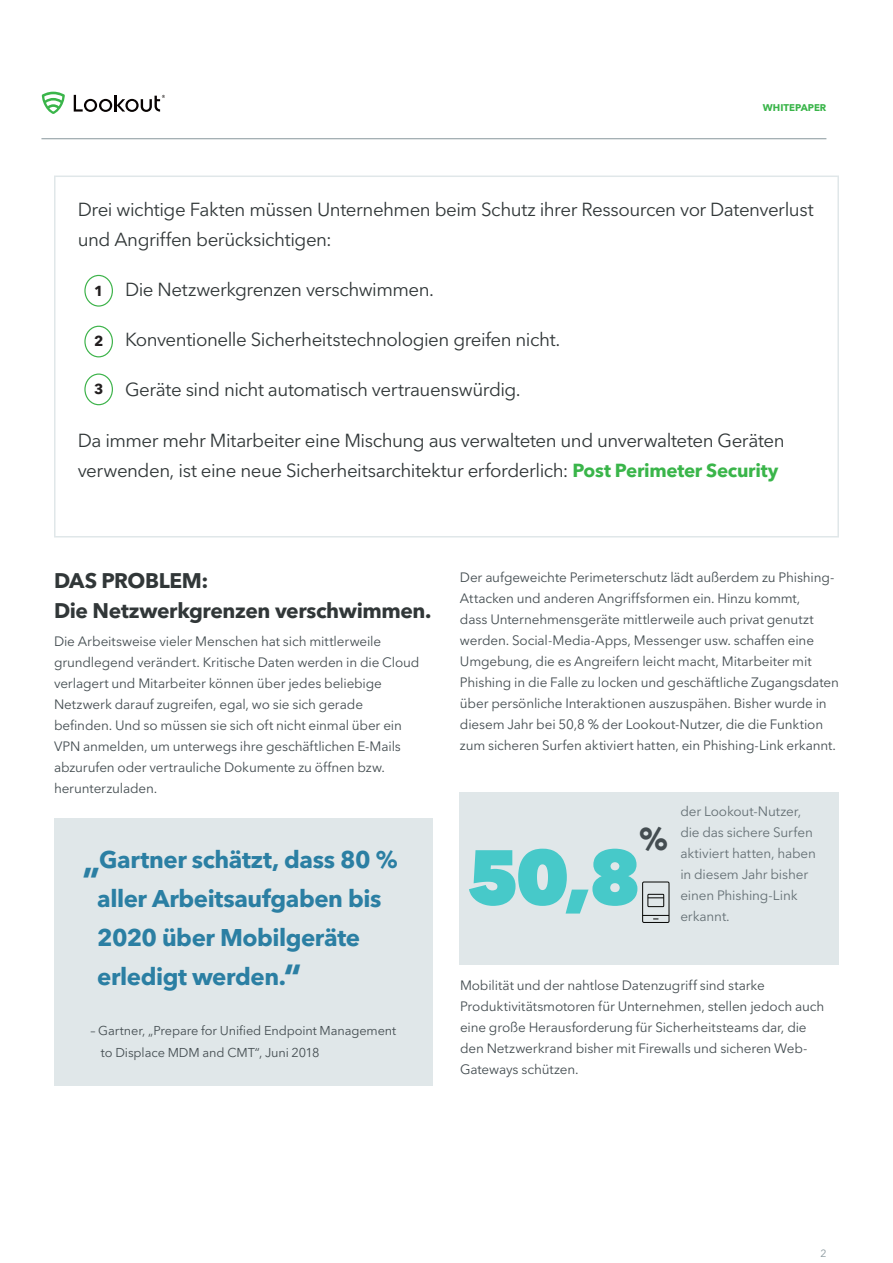
<style>
.page{position:relative;width:893px;height:1263px;background:#fff}
.page>*{position:absolute;margin:0;border:0;box-sizing:border-box;transform-origin:0 0}
.Cover-header{font:800 76.5px "Avenir Next";color:#47c9c9}
.Cover-header-2{font:700 31.5px "Avenir Next";color:#444d51}
.Lookout_Quote{font:700 24px/39px "Avenir Next LT Pro";letter-spacing:-.02em;color:#2b7fa3}
.Intro_Paragraph{font:700 21px/30px "Avenir Next LT Pro";letter-spacing:-.02em;color:#313738}
.Intro_Paragraph-2{font:18.75px/30px "Avenir Next LT Pro";letter-spacing:-.025em;color:#313738}
.t1{font:700 14.4px "Avenir Next LT Pro";color:#231f20}
.BodyCopy{font:13.5px/21px "Avenir Next LT Pro";letter-spacing:-.01em;color:#444d51}
.Cover-header-3{font:13.5px/21px "Avenir Next LT Pro";letter-spacing:-.01em;color:#646f74}
.BodyCopy-2{font:12.75px/22.5px "Avenir Next LT Pro";letter-spacing:-.01em;color:#444d51}
.t2{font:10.5px "Avenir Next";color:#88969c}
.t3{font:700 9.75px "Avenir Next";color:#3ab54a}
.s1{font-weight:700;color:#3ab54a}
.s2{font-size:36px}
</style>
<div class="page">
<svg style="left:42px;top:92px;width:23px;height:22px"></svg>
<svg style="left:74px;top:95px;width:91px;height:17px"></svg>
<hr style="left:41px;top:138px;width:785px;height:1px;background:#88969c">
<div style="left:459px;top:792px;width:380px;height:173px;background:#e0e7e9"></div>
<div style="left:54px;top:175px;width:785px;height:362px;border:2px solid #e0e7e9"></div>
<div style="left:54px;top:818px;width:379px;height:268px;background:#e0e7e9"></div>
<div style="left:84px;top:275px;width:29px;height:32px;border:1px solid #3db34a;border-radius:50%"></div>
<div style="left:84px;top:326px;width:29px;height:31px;border:1px solid #3db34a;border-radius:50%"></div>
<div style="left:84px;top:373px;width:29px;height:32px;border:1px solid #3db34a;border-radius:50%"></div>
<div style="left:642px;top:881px;width:27px;height:42px;border:1px solid #040503"></div>
<svg style="left:643px;top:915px;width:26px;height:4px"></svg>
<div style="left:647px;top:894px;width:17px;height:13px;border:1px solid #040503"></div>
<svg style="left:648px;top:897px;width:16px;height:1px"></svg>
<p class="t3" style="left:763px;top:99px;width:65px">WHITEPAPER</p>
<p class="Intro_Paragraph-2" style="left:78px;top:194px;width:737px">Drei wichtige Fakten müssen Unternehmen beim Schutz ihrer Ressourcen vor Datenverlust und Angriffen berücksichtigen:</p>
<p class="Intro_Paragraph-2" style="left:125px;top:274px;width:310px">Die Netzwerkgrenzen verschwimmen.</p>
<p class="Intro_Paragraph-2" style="left:125px;top:325px;width:437px">Konventionelle Sicherheitstechnologien greifen nicht.</p>
<p class="Intro_Paragraph-2" style="left:125px;top:375px;width:397px">Geräte sind nicht automatisch vertrauenswürdig.</p>
<p class="Intro_Paragraph-2" style="left:78px;top:425px;width:708px">Da immer mehr Mitarbeiter eine Mischung aus verwalteten und unverwalteten Geräten verwenden, ist eine neue Sicherheitsarchitektur erforderlich: <span class="s1">Post Perimeter Security</span></p>
<p class="t1" style="left:94px;top:282px;width:11px">1</p>
<p class="t1" style="left:94px;top:333px;width:11px">2</p>
<p class="t1" style="left:94px;top:380px;width:11px">3</p>
<p class="Intro_Paragraph" style="left:54px;top:565px;width:379px">DAS PROBLEM:<br>Die Netzwerkgrenzen verschwimmen.</p>
<p class="BodyCopy" style="left:54px;top:630px;width:367px">Die Arbeitsweise vieler Menschen hat sich mittlerweile grundlegend verändert. Kritische Daten werden in die Cloud verlagert und Mitarbeiter können über jedes beliebige Netzwerk darauf zugreifen, egal, wo sie sich gerade befinden. Und so müssen sie sich oft nicht einmal über ein VPN anmelden, um unterwegs ihre geschäftlichen E-Mails abzurufen oder vertrauliche Dokumente zu öffnen bzw. herunterzuladen.</p>
<p class="Lookout_Quote" style="left:97px;top:840px;width:302px;text-indent:-15px"><span class="s2">„</span>Gartner schätzt, dass 80 % aller Arbeitsaufgaben bis<br>2020 über Mobilgeräte erledigt werden.<span class="s2">“</span></p>
<p class="BodyCopy-2" style="left:101px;top:1019px;width:297px;text-indent:-11px">– Gartner, „Prepare for Unified Endpoint Management to Displace MDM and CMT“, Juni 2018</p>
<p class="BodyCopy" style="left:460px;top:567px;width:381px">Der aufgeweichte Perimeterschutz lädt außerdem zu Phishing-Attacken und anderen Angriffsformen ein. Hinzu kommt,<br>dass Unternehmensgeräte mittlerweile auch privat genutzt werden. Social-Media-Apps, Messenger usw. schaffen eine Umgebung, die es Angreifern leicht macht, Mitarbeiter mit Phishing in die Falle zu locken und geschäftliche Zugangsdaten über persönliche Interaktionen auszuspähen. Bisher wurde in diesem Jahr bei 50,8 % der Lookout-Nutzer, die die Funktion zum sicheren Surfen aktiviert hatten, ein Phishing-Link erkannt.</p>
<p class="Cover-header-2" style="left:639px;top:811px;width:30px">%</p>
<p class="Cover-header" style="left:466px;top:830px;width:177px">50,8</p>
<p class="Cover-header-3" style="left:680px;top:801px;width:137px">der Lookout-Nutzer, die das sichere Surfen aktiviert hatten, haben in diesem Jahr bisher einen Phishing-Link</p>
<p class="Cover-header-3" style="left:680px;top:906px;width:51px">erkannt.</p>
<p class="BodyCopy" style="left:460px;top:975px;width:366px">Mobilität und der nahtlose Datenzugriff sind starke Produktivitätsmotoren für Unternehmen, stellen jedoch auch eine große Herausforderung für Sicherheitsteams dar, die den Netzwerkrand bisher mit Firewalls und sicheren Web-Gateways schützen.</p>
<p class="t2" style="left:820px;top:1244px;width:8px">2</p>
</div>
